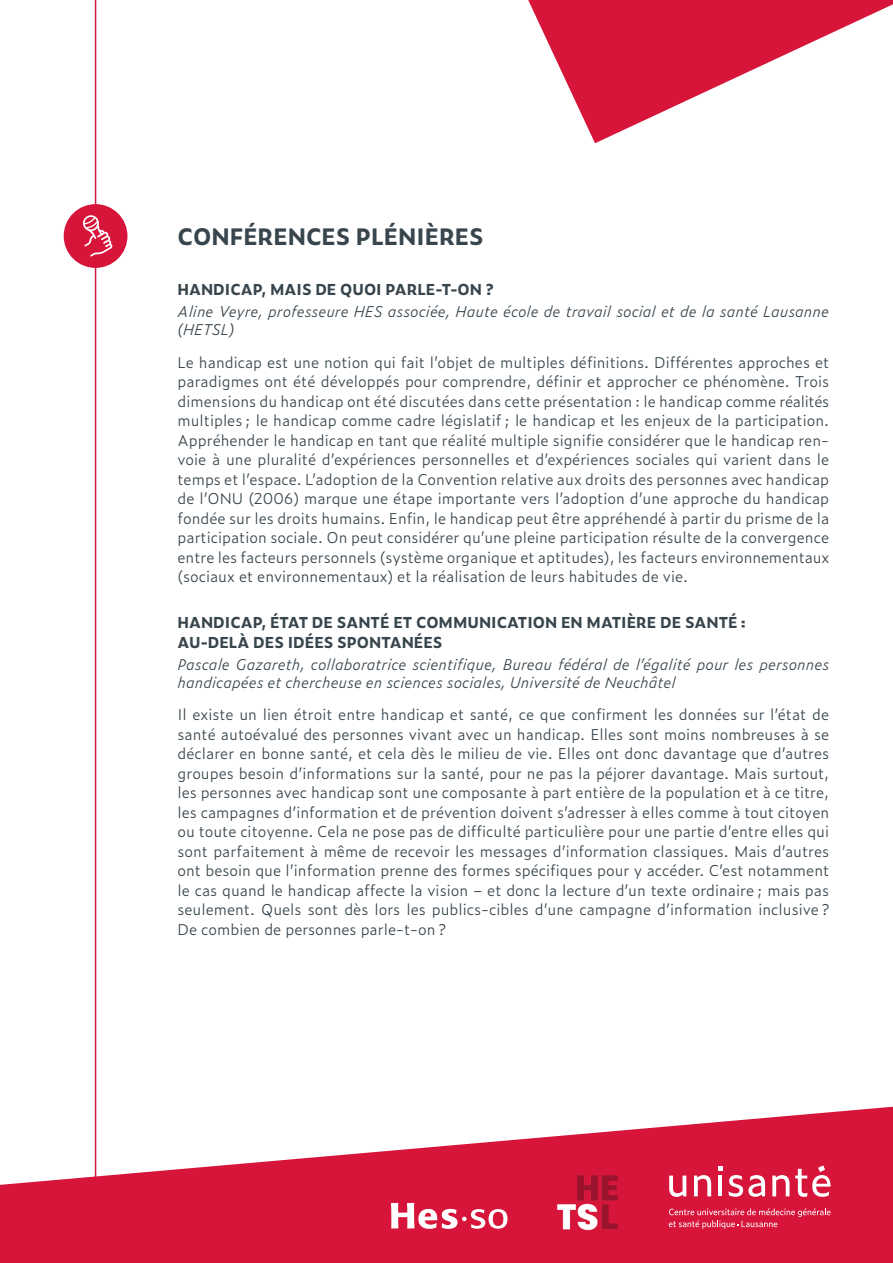
<style>
.page{position:relative;width:893px;height:1263px;background:#fff}
.page>*{position:absolute;margin:0;border:0;box-sizing:border-box;transform-origin:0 0}
.t1{font:700 22.5px "Zeitung Pro";color:#38454d}
.t2{font:300 15px/19.5px "Zeitung Pro";color:#38454d;text-align:justify}
.t3{font:italic 300 15px/18px "Zeitung Pro";color:#38454d}
.t4{font:700 15px/19.5px "Zeitung Pro";color:#38454d}
</style>
<div class="page">
<svg style="left:528px;top:0;width:365px;height:143px;fill:#d71439"></svg>
<hr style="left:95px;top:0;width:1px;height:1191px;background:#d71439">
<div style="left:64px;top:204px;width:63px;height:64px;background:#d71439;border-radius:50%"></div>
<svg style="left:83px;top:215px;width:29px;height:42px"></svg>
<svg style="left:0;top:1107px;width:893px;height:156px;fill:#d71439"></svg>
<svg style="left:669px;top:1175px;width:17px;height:22px"></svg>
<svg style="left:694px;top:1175px;width:17px;height:21px"></svg>
<svg style="left:772px;top:1175px;width:17px;height:21px"></svg>
<svg style="left:795px;top:1165px;width:36px;height:32px"></svg>
<svg style="left:669px;top:1208px;width:162px;height:21px;background:#dc3555"></svg>
<svg style="left:718px;top:1166px;width:47px;height:31px"></svg>
<svg style="left:391px;top:1203px;width:116px;height:26px"></svg>
<img style="left:547px;top:1164px;width:81px;height:77px">
<h1 class="t1" style="left:178px;top:219px;width:307px">CONFÉRENCES PLÉNIÈRES</h1>
<p class="t4" style="left:178px;top:279px;width:318px">HANDICAP, MAIS DE QUOI PARLE-T-ON ?</p>
<p class="t3" style="left:178px;top:302px;width:653px">Aline Veyre, professeure HES associée, Haute école de travail social et de la santé Lausanne (HETSL)</p>
<p class="t2" style="left:178px;top:352px;width:653px">Le handicap est une notion qui fait l’objet de multiples définitions. Différentes approches et paradigmes ont été développés pour comprendre, définir et approcher ce phénomène. Trois dimensions du handicap ont été discutées dans cette présentation : le handicap comme réalités multiples ; le handicap comme cadre législatif ; le handicap et les enjeux de la participation.<br>Appréhender le handicap en tant que réalité multiple signifie considérer que le handicap ren&shy;voie à une pluralité d’expériences personnelles et d’expériences sociales qui varient dans le temps et l’espace. L’adoption de la Convention relative aux droits des personnes avec handicap de l’ONU (2006) marque une étape importante vers l’adoption d’une approche du handicap fondée sur les droits humains. Enfin, le handicap peut être appréhendé à partir du prisme de la participation sociale. On peut considérer qu’une pleine participation résulte de la convergence entre les facteurs personnels (système organique et aptitudes), les facteurs environnementaux (sociaux et environnementaux) et la réalisation de leurs habitudes de vie.</p>
<p class="t4" style="left:178px;top:612px;width:570px">HANDICAP, ÉTAT DE SANTÉ ET COMMUNICATION EN MATIÈRE DE SANTÉ :<br>AU-DELÀ DES IDÉES SPONTANÉES</p>
<p class="t3" style="left:178px;top:655px;width:653px">Pascale Gazareth, collaboratrice scientifique, Bureau fédéral de l’égalité pour les personnes handicapées et chercheuse en sciences sociales, Université de Neuchâtel</p>
<p class="t2" style="left:178px;top:704px;width:653px">Il existe un lien étroit entre handicap et santé, ce que confirment les données sur l’état de santé autoévalué des personnes vivant avec un handicap. Elles sont moins nombreuses à se déclarer en bonne santé, et cela dès le milieu de vie. Elles ont donc davantage que d’autres groupes besoin d’informations sur la santé, pour ne pas la péjorer davantage. Mais surtout, les personnes avec handicap sont une composante à part entière de la population et à ce titre, les campagnes d’information et de prévention doivent s’adresser à elles comme à tout citoyen ou toute citoyenne. Cela ne pose pas de difficulté particulière pour une partie d’entre elles qui sont parfaitement à même de recevoir les messages d’information classiques. Mais d’autres ont besoin que l’information prenne des formes spécifiques pour y accéder. C’est notamment le cas quand le handicap affecte la vision – et donc la lecture d’un texte ordinaire ; mais pas seulement. Quels sont dès lors les publics-cibles d’une campagne d’information inclusive ?<br>De combien de personnes parle-t-on ?</p>
</div>
